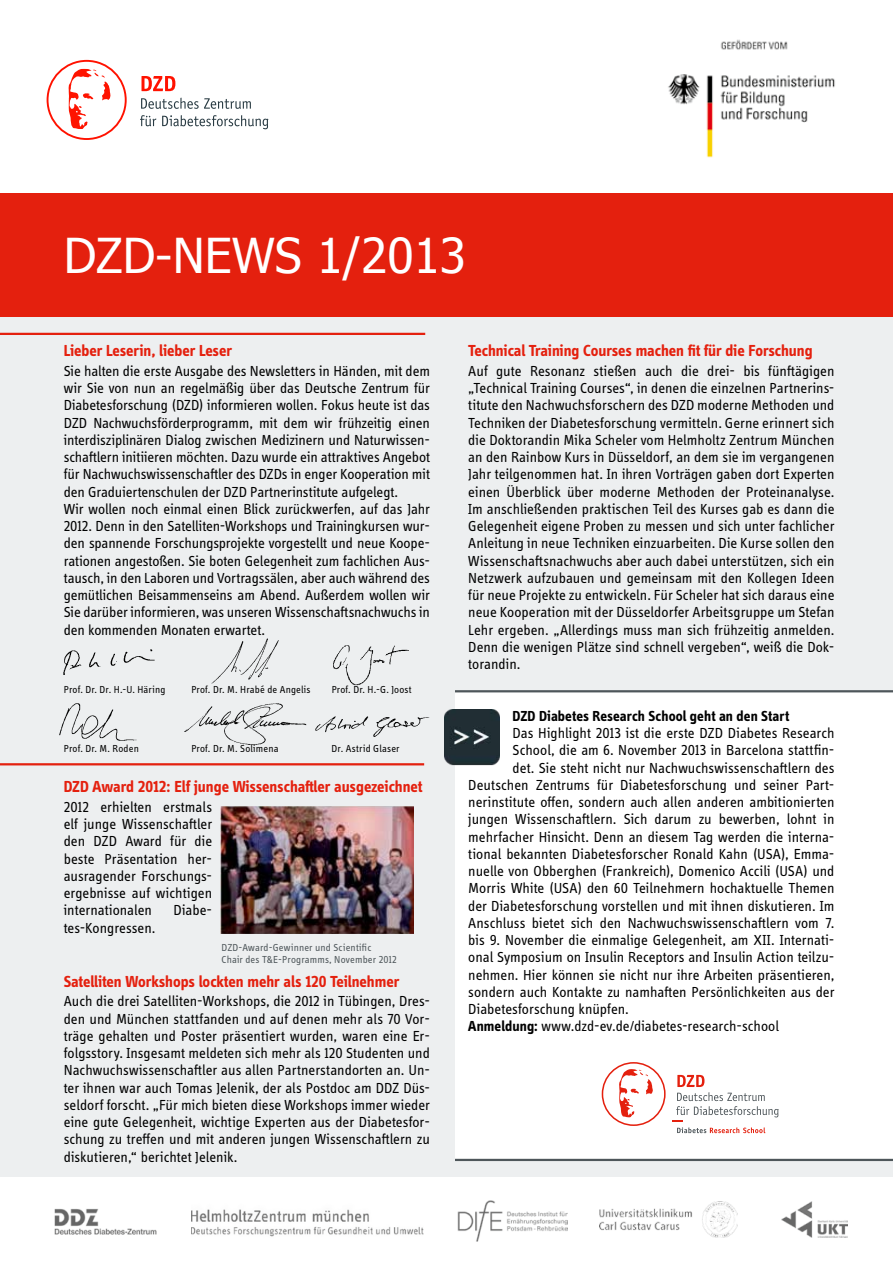
<style>
.page{position:relative;width:893px;height:1263px;background:#fff}
.page>*{position:absolute;margin:0;border:0;box-sizing:border-box;transform-origin:0 0}
.t1{font:48px "Tahoma";color:#fff}
.t2{font:700 16.5px "Info Display OT";color:#e4200e}
.t3{font:15px/17.2px "Info Display OT";letter-spacing:-.005em;color:#000;text-align:justify}
.t4{font:700 15px "Info Display OT";letter-spacing:.005em;color:#000}
.t5{font:10.5px "Info Display OT";letter-spacing:.015em;color:#000}
.t6{font:10.5px/12px "Info Display OT";letter-spacing:.015em;color:#4e565a}
.s1{font-weight:700}
</style>
<div class="page">
<div style="left:0;top:300px;width:893px;height:877px;background:#edeff0"></div>
<div style="left:0;top:193px;width:893px;height:124px;background:#e4200e"></div>
<img style="left:54px;top:1208px;width:102px;height:27px">
<img style="left:457px;top:1200px;width:111px;height:41px">
<img style="left:191px;top:1209px;width:232px;height:28px">
<img style="left:599px;top:1202px;width:139px;height:35px">
<svg style="left:140px;top:115px;width:128px;height:14px"></svg>
<svg style="left:141px;top:98px;width:110px;height:11px"></svg>
<svg style="left:142px;top:76px;width:33px;height:15px"></svg>
<svg style="left:68px;top:69px;width:43px;height:60px"></svg>
<div style="left:47px;top:60px;width:80px;height:80px;border:2px solid #ff1200;border-radius:50%"></div>
<img style="left:668px;top:39px;width:167px;height:119px">
<img style="left:782px;top:1202px;width:65px;height:35px">
<hr style="left:0;top:333px;width:425px;height:2px;background:#e4200e">
<hr style="left:0;top:763px;width:424px;height:2px;background:#e4200e">
<div style="left:455px;top:692px;width:438px;height:468px;background:#fff"></div>
<hr style="left:455px;top:690px;width:438px;height:2px;background:#4e565a">
<img style="left:444px;top:709px;width:56px;height:57px">
<hr style="left:455px;top:1159px;width:438px;height:2px;background:#4e565a">
<svg style="left:619px;top:1069px;width:34px;height:48px"></svg>
<div style="left:602px;top:1062px;width:64px;height:64px;border:2px solid #e4200e;border-radius:50%"></div>
<svg style="left:672px;top:1075px;width:107px;height:58px"></svg>
<img style="left:64px;top:649px;width:91px;height:26px">
<img style="left:212px;top:639px;width:66px;height:44px">
<img style="left:333px;top:645px;width:76px;height:41px">
<img style="left:60px;top:703px;width:76px;height:37px">
<img style="left:184px;top:703px;width:123px;height:42px">
<img style="left:315px;top:717px;width:115px;height:20px">
<img style="left:221px;top:807px;width:193px;height:127px">
<h1 class="t1" style="left:64px;top:225px;width:404px">DZD-NEWS 1/2013</h1>
<p class="t2" style="left:64px;top:341px;width:170px">Lieber Leserin, lieber Leser</p>
<p class="t3" style="left:64px;top:362px;width:368px;text-align:left">Sie halten die erste Ausgabe des Newsletters in Händen, mit dem wir Sie von nun an regelmäßig über das Deutsche Zentrum für Diabetesforschung (DZD) informieren wollen. Fokus heute ist das DZD Nachwuchsförderprogramm, mit dem wir frühzeitig einen interdisziplinären Dialog zwischen Medizinern und Naturwissen&shy;schaftlern initiieren möchten. Dazu wurde ein attraktives Angebot für Nachwuchswissenschaftler des DZDs in enger Kooperation mit den Graduiertenschulen der DZD Partnerinstitute aufgelegt.<br>Wir wollen noch einmal einen Blick zurückwerfen, auf das Jahr 2012. Denn in den Satelliten-Workshops und Trainingkursen wur&shy;den spannende Forschungsprojekte vorgestellt und neue Koope&shy;rationen angestoßen. Sie boten Gelegenheit zum fachlichen Aus&shy;tausch, in den Laboren und Vortragssälen, aber auch während des gemütlichen Beisammenseins am Abend. Außerdem wollen wir Sie darüber informieren, was unseren Wissenschaftsnachwuchs in den kommenden Monaten erwartet.</p>
<p class="t5" style="left:64px;top:683px;width:103px">Prof. Dr. Dr. H.-U. Häring</p>
<p class="t5" style="left:191px;top:683px;width:121px">Prof. Dr. M. Hrabé de Angelis</p>
<p class="t5" style="left:332px;top:683px;width:81px">Prof. Dr. H.-G. Joost</p>
<p class="t5" style="left:64px;top:742px;width:77px">Prof. Dr. M. Roden</p>
<p class="t5" style="left:191px;top:742px;width:89px">Prof. Dr. M. Solimena</p>
<p class="t5" style="left:332px;top:742px;width:69px">Dr. Astrid Glaser</p>
<p class="t2" style="left:64px;top:777px;width:360px">DZD Award 2012: Elf junge Wissenschaftler ausgezeichnet</p>
<p class="t3" style="left:64px;top:798px;width:150px">2012 erhielten erstmals elf junge Wissenschaftler den DZD Award für die beste Präsentation her&shy;ausragender Forschungs&shy;ergebnisse auf wichtigen internationalen</p>
<p class="t3" style="left:174px;top:901px;width:40px">Diabe-</p>
<p class="t3" style="left:64px;top:918px;width:93px">tes-Kongressen.</p>
<p class="t2" style="left:64px;top:971px;width:337px">Satelliten Workshops lockten mehr als 120 Teilnehmer</p>
<p class="t3" style="left:64px;top:992px;width:368px">Auch die drei Satelliten-Workshops, die 2012 in Tübingen, Dres&shy;den und München stattfanden und auf denen mehr als 70 Vor&shy;träge gehalten und Poster präsentiert wurden, waren eine Er&shy;folgsstory. Insgesamt meldeten sich mehr als 120 Studenten und Nachwuchswissenschaftler aus allen Partnerstandorten an. Un&shy;ter ihnen war auch Tomas Jelenik, der als Postdoc am DDZ Düs&shy;seldorf forscht. „Für mich bieten diese Workshops immer wieder eine gute Gelegenheit, wichtige Experten aus der Diabetesfor&shy;schung zu treffen und mit anderen jungen Wissenschaftlern zu diskutieren,“ berichtet Jelenik.</p>
<p class="t6" style="left:222px;top:941px;width:177px">DZD-Award-Gewinner und Scientific<br>Chair des T&amp;E-Programms, November 2012</p>
<p class="t2" style="left:468px;top:341px;width:346px">Technical Training Courses machen fit für die Forschung</p>
<p class="t3" style="left:468px;top:362px;width:368px">Auf gute Resonanz stießen auch die drei- bis fünftägigen „Technical Training Courses“, in denen die einzelnen Partnerins&shy;titute den Nachwuchsforschern des DZD moderne Methoden und Techniken der Diabetesforschung vermitteln. Gerne erinnert sich die Doktorandin Mika Scheler vom Helmholtz Zentrum München an den Rainbow Kurs in Düsseldorf, an dem sie im vergangenen Jahr teilgenommen hat. In ihren Vorträgen gaben dort Experten einen Überblick über moderne Methoden der Proteinanalyse.<br>Im anschließenden praktischen Teil des Kurses gab es dann die Gelegenheit eigene Proben zu messen und sich unter fachlicher Anleitung in neue Techniken einzuarbeiten. Die Kurse sollen den Wissenschaftsnachwuchs aber auch dabei unterstützen, sich ein Netzwerk aufzubauen und gemeinsam mit den Kollegen Ideen für neue Projekte zu entwickeln. Für Scheler hat sich daraus eine neue Kooperation mit der Düsseldorfer Arbeitsgruppe um Stefan Lehr ergeben. „Allerdings muss man sich frühzeitig anmelden.<br>Denn die wenigen Plätze sind schnell vergeben“, weiß die Dok&shy;torandin.</p>
<p class="t4" style="left:513px;top:707px;width:278px">DZD Diabetes Research School geht an den Start</p>
<p class="t3" style="left:513px;top:724px;width:323px">Das Highlight 2013 ist die erste DZD Diabetes Research</p>
<p class="t3" style="left:513px;top:741px;width:323px">School, die am 6. November 2013 in Barcelona stattfin-</p>
<p class="t3" style="left:513px;top:759px;width:323px">det. Sie steht nicht nur Nachwuchswissenschaftlern des</p>
<p class="t3" style="left:468px;top:776px;width:368px">Deutschen Zentrums für Diabetesforschung und seiner Part-</p>
<p class="t3" style="left:468px;top:793px;width:368px">nerinstitute offen, sondern auch allen anderen ambitionierten</p>
<p class="t3" style="left:468px;top:810px;width:368px">jungen Wissenschaftlern. Sich darum zu bewerben, lohnt in</p>
<p class="t3" style="left:468px;top:828px;width:368px">mehrfacher Hinsicht. Denn an diesem Tag werden die interna-</p>
<p class="t3" style="left:468px;top:845px;width:368px">tional bekannten Diabetesforscher Ronald Kahn (USA), Emma-</p>
<p class="t3" style="left:468px;top:862px;width:368px">nuelle von Obberghen (Frankreich), Domenico Accili (USA) und</p>
<p class="t3" style="left:468px;top:879px;width:368px">Morris White (USA) den 60 Teilnehmern hochaktuelle Themen</p>
<p class="t3" style="left:468px;top:897px;width:368px">der Diabetesforschung vorstellen und mit ihnen diskutieren. Im</p>
<p class="t3" style="left:468px;top:914px;width:368px">Anschluss bietet sich den Nachwuchswissenschaftlern vom 7.</p>
<p class="t3" style="left:468px;top:931px;width:368px">bis 9. November die einmalige Gelegenheit, am XII. Internati-</p>
<p class="t3" style="left:468px;top:948px;width:368px">onal Symposium on Insulin Receptors and Insulin Action teilzu-</p>
<p class="t3" style="left:468px;top:966px;width:368px">nehmen. Hier können sie nicht nur ihre Arbeiten präsentieren,</p>
<p class="t3" style="left:468px;top:983px;width:368px">sondern auch Kontakte zu namhaften Persönlichkeiten aus der</p>
<p class="t3" style="left:468px;top:1000px;width:162px">Diabetesforschung knüpfen.</p>
<p class="t3" style="left:468px;top:1017px;width:312px"><span class="s1">Anmeldung:</span> www.dzd-ev.de/diabetes-research-school</p>
</div>
